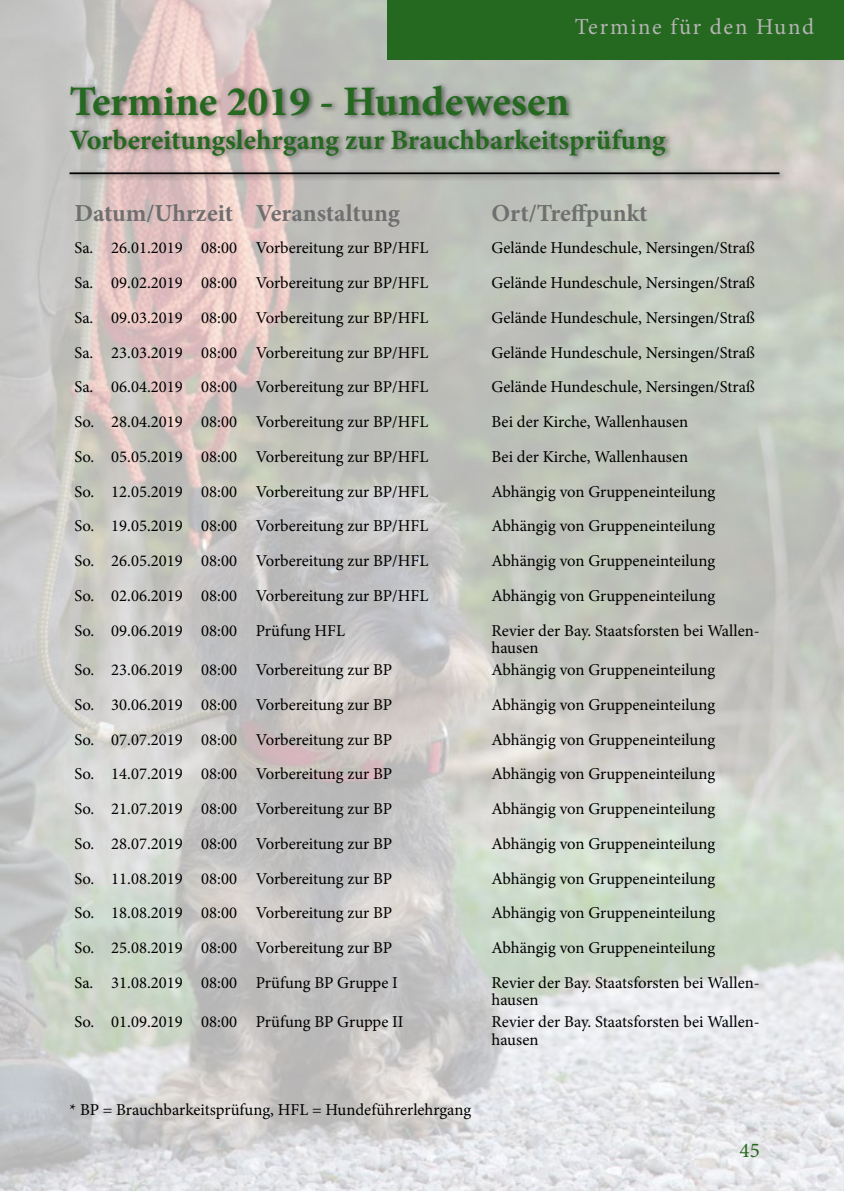
<style>
.page{position:relative;width:844px;height:1191px;background:#fff}
.page>*{position:absolute;margin:0;border:0;box-sizing:border-box;transform-origin:0 0}
.t1{font:700 42px "Minion Pro";color:#256820}
.t2{font:700 28px "Minion Pro";color:#256820}
.t3{font:700 24.5px "Minion Pro";letter-spacing:-.005em;color:#706f6f}
.t4{font:22.75px "Minion Pro";letter-spacing:.075em;color:#b5b4b4}
.t5{font:21px "Minion Pro";color:#256820}
.t6{font:16.62px/17.5px "Minion Pro";color:#000}
</style>
<div class="page">
<img style="left:0;top:0;width:843px;height:1191px">
<div style="left:68px;top:81px;width:605px;height:81px;background:#000;opacity:.52"></div>
<div style="left:67px;top:169px;width:720px;height:12px;background:#000;opacity:.52"></div>
<hr style="left:69px;top:172px;width:710px;height:2px;background:#000">
<div style="left:387px;top:0;width:456px;height:60px;background:#256820"></div>
<h3 class="t4" style="left:574px;top:12px;width:241px">Termine für den Hund</h3>
<h1 class="t1" style="left:69px;top:72px;width:501px">Termine 2019 - Hundewesen</h1>
<h2 class="t2" style="left:69px;top:120px;width:597px">Vorbereitungslehrgang zur Brauchbarkeitsprüfung</h2>
<h3 class="t3" style="left:74px;top:196px;width:327px">Datum/Uhrzeit Veranstaltung</h3>
<h3 class="t3" style="left:491px;top:196px;width:157px">Ort/Treffpunkt</h3>
<p class="t6" style="left:74px;top:239px;width:355px">Sa. 26.01.2019 08:00 Vorbereitung zur BP/HFL</p>
<p class="t6" style="left:491px;top:239px;width:265px">Gelände Hundeschule, Nersingen/Straß</p>
<p class="t6" style="left:74px;top:274px;width:355px">Sa. 09.02.2019 08:00 Vorbereitung zur BP/HFL</p>
<p class="t6" style="left:491px;top:274px;width:265px">Gelände Hundeschule, Nersingen/Straß</p>
<p class="t6" style="left:74px;top:309px;width:355px">Sa. 09.03.2019 08:00 Vorbereitung zur BP/HFL</p>
<p class="t6" style="left:491px;top:309px;width:265px">Gelände Hundeschule, Nersingen/Straß</p>
<p class="t6" style="left:74px;top:344px;width:355px">Sa. 23.03.2019 08:00 Vorbereitung zur BP/HFL</p>
<p class="t6" style="left:491px;top:344px;width:265px">Gelände Hundeschule, Nersingen/Straß</p>
<p class="t6" style="left:74px;top:378px;width:355px">Sa. 06.04.2019 08:00 Vorbereitung zur BP/HFL</p>
<p class="t6" style="left:491px;top:378px;width:265px">Gelände Hundeschule, Nersingen/Straß</p>
<p class="t6" style="left:74px;top:413px;width:355px">So. 28.04.2019 08:00 Vorbereitung zur BP/HFL</p>
<p class="t6" style="left:491px;top:413px;width:198px">Bei der Kirche, Wallenhausen</p>
<p class="t6" style="left:74px;top:448px;width:355px">So. 05.05.2019 08:00 Vorbereitung zur BP/HFL</p>
<p class="t6" style="left:491px;top:448px;width:198px">Bei der Kirche, Wallenhausen</p>
<p class="t6" style="left:74px;top:482px;width:355px">So. 12.05.2019 08:00 Vorbereitung zur BP/HFL</p>
<p class="t6" style="left:491px;top:482px;width:225px">Abhängig von Gruppeneinteilung</p>
<p class="t6" style="left:74px;top:517px;width:355px">So. 19.05.2019 08:00 Vorbereitung zur BP/HFL</p>
<p class="t6" style="left:491px;top:517px;width:225px">Abhängig von Gruppeneinteilung</p>
<p class="t6" style="left:74px;top:552px;width:355px">So. 26.05.2019 08:00 Vorbereitung zur BP/HFL</p>
<p class="t6" style="left:491px;top:552px;width:225px">Abhängig von Gruppeneinteilung</p>
<p class="t6" style="left:74px;top:587px;width:355px">So. 02.06.2019 08:00 Vorbereitung zur BP/HFL</p>
<p class="t6" style="left:491px;top:587px;width:225px">Abhängig von Gruppeneinteilung</p>
<p class="t6" style="left:74px;top:621px;width:272px">So. 09.06.2019 08:00 Prüfung HFL</p>
<p class="t6" style="left:491px;top:621px;width:270px">Revier der Bay. Staatsforsten bei Wallen&shy;hausen</p>
<p class="t6" style="left:74px;top:661px;width:319px">So. 23.06.2019 08:00 Vorbereitung zur BP</p>
<p class="t6" style="left:491px;top:661px;width:225px">Abhängig von Gruppeneinteilung</p>
<p class="t6" style="left:74px;top:696px;width:319px">So. 30.06.2019 08:00 Vorbereitung zur BP</p>
<p class="t6" style="left:491px;top:696px;width:225px">Abhängig von Gruppeneinteilung</p>
<p class="t6" style="left:74px;top:730px;width:319px">So. 07.07.2019 08:00 Vorbereitung zur BP</p>
<p class="t6" style="left:491px;top:730px;width:225px">Abhängig von Gruppeneinteilung</p>
<p class="t6" style="left:74px;top:765px;width:319px">So. 14.07.2019 08:00 Vorbereitung zur BP</p>
<p class="t6" style="left:491px;top:765px;width:225px">Abhängig von Gruppeneinteilung</p>
<p class="t6" style="left:74px;top:800px;width:319px">So. 21.07.2019 08:00 Vorbereitung zur BP</p>
<p class="t6" style="left:491px;top:800px;width:225px">Abhängig von Gruppeneinteilung</p>
<p class="t6" style="left:74px;top:835px;width:319px">So. 28.07.2019 08:00 Vorbereitung zur BP</p>
<p class="t6" style="left:491px;top:835px;width:225px">Abhängig von Gruppeneinteilung</p>
<p class="t6" style="left:74px;top:869px;width:319px">So. 11.08.2019 08:00 Vorbereitung zur BP</p>
<p class="t6" style="left:491px;top:869px;width:225px">Abhängig von Gruppeneinteilung</p>
<p class="t6" style="left:74px;top:904px;width:319px">So. 18.08.2019 08:00 Vorbereitung zur BP</p>
<p class="t6" style="left:491px;top:904px;width:225px">Abhängig von Gruppeneinteilung</p>
<p class="t6" style="left:74px;top:939px;width:319px">So. 25.08.2019 08:00 Vorbereitung zur BP</p>
<p class="t6" style="left:491px;top:939px;width:225px">Abhängig von Gruppeneinteilung</p>
<p class="t6" style="left:74px;top:973px;width:325px">Sa. 31.08.2019 08:00 Prüfung BP Gruppe I</p>
<p class="t6" style="left:491px;top:973px;width:270px">Revier der Bay. Staatsforsten bei Wallen&shy;hausen</p>
<p class="t6" style="left:74px;top:1013px;width:330px">So. 01.09.2019 08:00 Prüfung BP Gruppe II</p>
<p class="t6" style="left:491px;top:1013px;width:270px">Revier der Bay. Staatsforsten bei Wallen&shy;hausen</p>
<p class="t6" style="left:69px;top:1100px;width:403px">* BP = Brauchbarkeitsprüfung, HFL = Hundeführerlehrgang</p>
<p class="t5" style="left:739px;top:1135px;width:22px">45</p>
</div>
